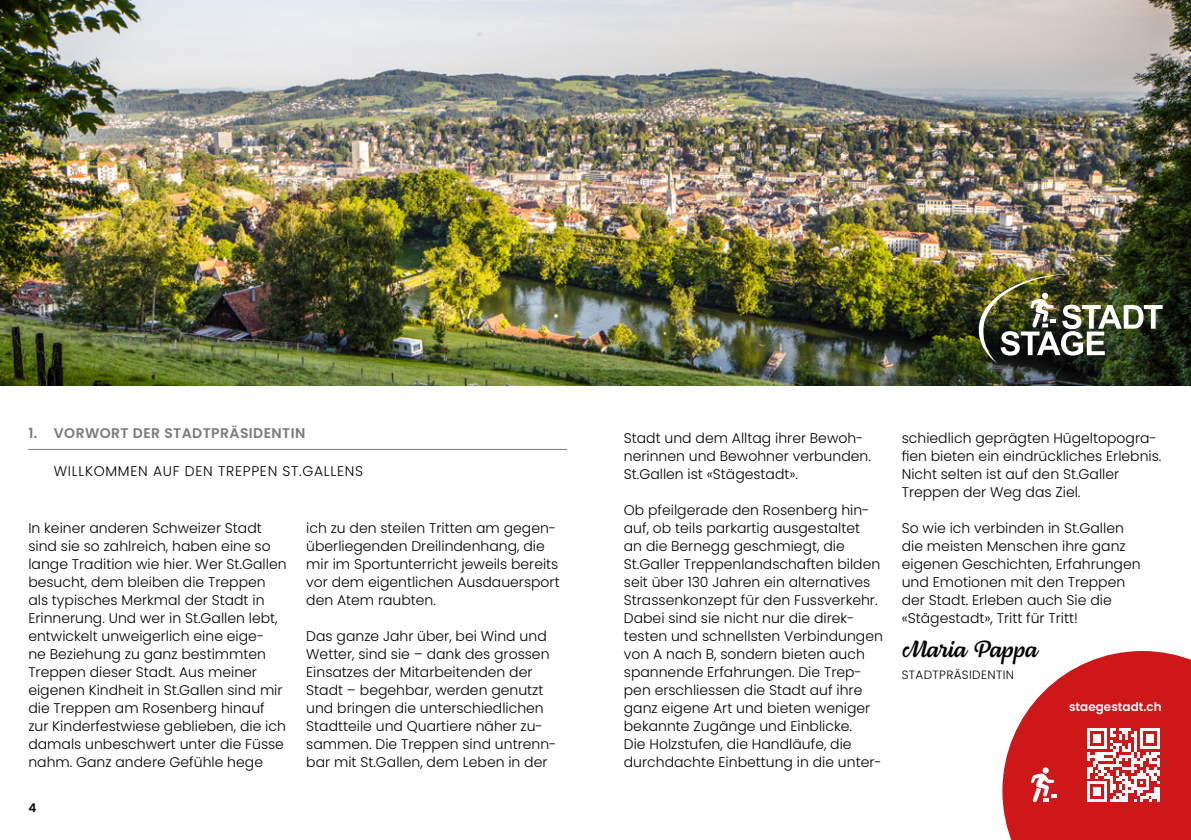
<style>
.page{position:relative;width:1191px;height:840px;background:#fff}
.page>*{position:absolute;margin:0;border:0;box-sizing:border-box;transform-origin:0 0}
.t1{font:24px "Lemongrass Script";color:#000}
.t2{font:300 14px/18px "Poppins";color:#000}
.t3{font:300 14px "Poppins";letter-spacing:.05em;color:#000}
.t4{font:600 14px "Poppins";letter-spacing:.03em;color:#7c7b7b}
.t5{font:300 12px "Poppins";letter-spacing:.03em;color:#000}
.t6{font:600 12px "Poppins";color:#fff}
.t7{font:600 12px "Poppins";color:#000}
</style>
<div class="page">
<hr style="left:28px;top:448px;width:539px;height:1px;background:#7c7b7b">
<img style="left:0;top:0;width:1191px;height:386px">
<img style="left:978px;top:274px;width:184px;height:90px">
<svg style="left:1002px;top:651px;width:189px;height:188px"></svg>
<p class="t4" style="left:28px;top:424px;width:278px">1. VORWORT DER STADTPRÄSIDENTIN</p>
<p class="t3" style="left:54px;top:462px;width:311px">WILLKOMMEN AUF DEN TREPPEN ST.GALLENS</p>
<p class="t2" style="left:28px;top:519px;width:260px">In keiner anderen Schweizer Stadt sind sie so zahlreich, haben eine so lange Tradition wie hier. Wer St.Gallen besucht, dem bleiben die Treppen als typisches Merkmal der Stadt in Erinnerung. Und wer in St.Gallen lebt, entwickelt unweigerlich eine eige-<br>ne Beziehung zu ganz bestimmten Treppen dieser Stadt. Aus meiner eigenen Kindheit in St.Gallen sind mir die Treppen am Rosenberg hinauf zur Kinderfestwiese geblieben, die ich damals unbeschwert unter die Füsse nahm. Ganz andere Gefühle hege</p>
<p class="t7" style="left:28px;top:800px;width:9px">4</p>
<p class="t2" style="left:306px;top:519px;width:255px">ich zu den steilen Tritten am gegen&shy;überliegenden Dreilindenhang, die mir im Sportunterricht jeweils bereits vor dem eigentlichen Ausdauersport den Atem raubten.</p>
<p class="t2" style="left:306px;top:627px;width:252px">Das ganze Jahr über, bei Wind und Wetter, sind sie – dank des grossen Einsatzes der Mitarbeitenden der Stadt – begehbar, werden genutzt und bringen die unterschiedlichen Stadtteile und Quartiere näher zu&shy;sammen. Die Treppen sind untrenn&shy;bar mit St.Gallen, dem Leben in der</p>
<p class="t2" style="left:624px;top:429px;width:248px">Stadt und dem Alltag ihrer Bewoh&shy;nerinnen und Bewohner verbunden.<br>St.Gallen ist «Stägestadt».</p>
<p class="t2" style="left:624px;top:501px;width:261px">Ob pfeilgerade den Rosenberg hin&shy;auf, ob teils parkartig ausgestaltet<br>an die Bernegg geschmiegt, die St.Galler Treppenlandschaften bilden seit über 130 Jahren ein alternatives Strassenkonzept für den Fussverkehr.<br>Dabei sind sie nicht nur die direk&shy;testen und schnellsten Verbindungen von A nach B, sondern bieten auch spannende Erfahrungen. Die Trep&shy;pen erschliessen die Stadt auf ihre ganz eigene Art und bieten weniger bekannte Zugänge und Einblicke.<br>Die Holzstufen, die Handläufe, die durchdachte Einbettung in die unter-</p>
<p class="t2" style="left:901px;top:429px;width:261px">schiedlich geprägten Hügeltopogra&shy;fien bieten ein eindrückliches Erlebnis.<br>Nicht selten ist auf den St.Galler Treppen der Weg das Ziel.</p>
<p class="t2" style="left:901px;top:519px;width:240px">So wie ich verbinden in St.Gallen die meisten Menschen ihre ganz eigenen Geschichten, Erfahrungen und Emotionen mit den Treppen der Stadt. Erleben auch Sie die «Stägestadt», Tritt für Tritt!</p>
<h1 class="t1" style="left:901px;top:634px;width:137px">Maria Pappa</h1>
<p class="t5" style="left:901px;top:667px;width:114px">STADTPRÄSIDENTIN</p>
<p class="t6" style="left:1069px;top:699px;width:94px">staegestadt.ch</p>
</div>
